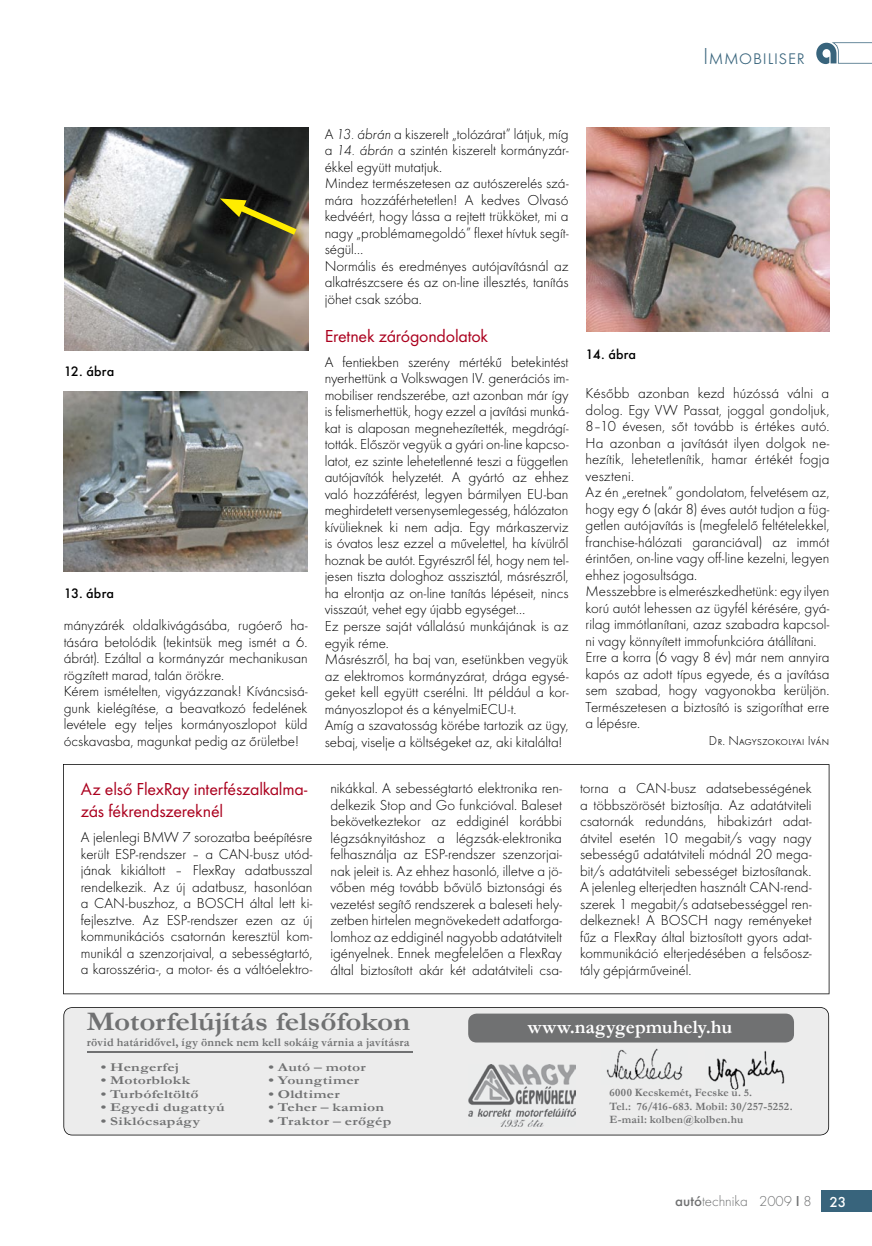
<style>
.page{position:relative;width:872px;height:1246px;background:#fff}
.page>*{position:absolute;margin:0;border:0;box-sizing:border-box;transform-origin:0 0}
.t1{font:700 27px "Garamond";letter-spacing:-.01em;color:#707172;scale:1.15 1}
.t2{font:300 24px "Futura TOT";letter-spacing:-.01em;color:#38647c}
.t3{font:700 19.5px "Garamond";color:#fff}
.t4{font:18px/21.6px "Futura TOT Boo";letter-spacing:-.01em;color:#ab011e}
.t5{font:300 15px/16.5px "Futura TOT";letter-spacing:-.005em;color:#000}
.t6{font:300 15px "Futura TOT";color:#707172}
.t7{font:500 14.25px "Futura TOT";letter-spacing:.01em;color:#000}
.t8{font:300 13.5px "Futura TOT";letter-spacing:-.005em;color:#000}
.t9{font:700 12px "Garamond";letter-spacing:.015em;color:#707172;scale:1.3 1}
.t10{font:700 12px "Garamond";letter-spacing:.015em;color:#707172}
.t11{font:700 11.25px/13.5px "Garamond";letter-spacing:.015em;color:#707172}
.s1{font-style:italic}
.s2{font-weight:500}
.s3{font-weight:500;color:#fff}
</style>
<div class="page">
<div style="left:821px;top:1191px;width:51px;height:21px;background:#38647c"></div>
<svg style="left:816px;top:42px;width:56px;height:22px"></svg>
<svg style="left:63px;top:764px;width:766px;height:230px"></svg>
<img style="left:64px;top:128px;width:244px;height:223px">
<img style="left:64px;top:392px;width:244px;height:180px">
<img style="left:586px;top:128px;width:243px;height:204px">
<svg style="left:220px;top:198px;width:76px;height:37px;background:#4e4b1a"></svg>
<div style="left:63px;top:1007px;width:766px;height:128px;background:#ececec"></div>
<img style="left:468px;top:1064px;width:107px;height:63px">
<img style="left:602px;top:1049px;width:85px;height:35px">
<img style="left:706px;top:1049px;width:83px;height:41px">
<img style="left:706px;top:1089px;width:45px;height:1px">
<div style="left:468px;top:1013px;width:326px;height:29px;background:#707172;border-radius:9px"></div>
<hr style="left:87px;top:1051px;width:325px;height:1px;background:#707172">
<h2 class="t2" style="left:703px;top:42px;width:104px">IMMOBILISER</h2>
<p class="t7" style="left:64px;top:363px;width:52px">12. ábra</p>
<p class="t7" style="left:64px;top:585px;width:52px">13. ábra</p>
<p class="t5" style="left:64px;top:617px;width:245px">mányzárék oldalkivágásába, rugóerő ha&shy;tására betolódik (tekintsük meg ismét a 6. ábrát). Ezáltal a kormányzár mechanikusan rögzített marad, talán örökre.<br>Kérem ismételten, vigyázzanak! Kíváncsisá&shy;gunk kielégítése, a beavatkozó fedelének levétele egy teljes kormányoszlopot küld ócskavasba, magunkat pedig az őrületbe!</p>
<p class="t5" style="left:325px;top:126px;width:245px">A <span class="s1">13. ábrán</span> a kiszerelt „tolózárat” látjuk, míg a <span class="s1">14. ábrán</span> a szintén kiszerelt kormányzár&shy;ékkel együtt mutatjuk.<br>Mindez természetesen az autószerelés szá&shy;mára hozzáférhetetlen! A kedves Olvasó kedvéért, hogy lássa a rejtett trükköket, mi a nagy „problémamegoldó” flexet hívtuk segít&shy;ségül…<br>Normális és eredményes autójavításnál az alkatrészcsere és az on-line illesztés, tanítás jöhet csak szóba.</p>
<p class="t4" style="left:325px;top:325px;width:165px">Eretnek zárógondolatok</p>
<p class="t5" style="left:325px;top:354px;width:245px">A fentiekben szerény mértékű betekintést nyerhettünk a Volkswagen IV. generációs im&shy;mobiliser rendszerébe, azt azonban már így is felismerhettük, hogy ezzel a javítási munká&shy;kat is alaposan megnehezítették, megdrágí&shy;tották. Először vegyük a gyári on-line kapcso&shy;latot, ez szinte lehetetlenné teszi a független autójavítók helyzetét. A gyártó az ehhez való hozzáférést, legyen bármilyen EU-ban meghirdetett versenysemlegesség, hálózaton kívülieknek ki nem adja. Egy márkaszerviz is óvatos lesz ezzel a művelettel, ha kívülről hoznak be autót. Egyrészről fél, hogy nem tel&shy;jesen tiszta dologhoz asszisztál, másrészről, ha elrontja az on-line tanítás lépéseit, nincs visszaút, vehet egy újabb egységet…<br>Ez persze saját vállalású munkájának is az egyik réme.<br>Másrészről, ha baj van, esetünkben vegyük az elektromos kormányzárat, drága egysé&shy;geket kell együtt cserélni. Itt például a kor&shy;mányoszlopot és a kényelmiECU-t.<br>Amíg a szavatosság körébe tartozik az ügy, sebaj, viselje a költségeket az, aki kitalálta!</p>
<p class="t7" style="left:585px;top:346px;width:52px">14. ábra</p>
<p class="t5" style="left:585px;top:385px;width:245px">Később azonban kezd húzóssá válni a dolog. Egy VW Passat, joggal gondoljuk, 8–10 évesen, sőt tovább is értékes autó.<br>Ha azonban a javítását ilyen dolgok ne&shy;hezítik, lehetetlenítik, hamar értékét fogja veszteni.<br>Az én „eretnek” gondolatom, felvetésem az, hogy egy 6 (akár 8) éves autót tudjon a füg&shy;getlen autójavítás is (megfelelő feltételekkel, franchise-hálózati garanciával) az immót érintően, on-line vagy off-line kezelni, legyen ehhez jogosultsága.<br>Messzebbre is elmerészkedhetünk: egy ilyen korú autót lehessen az ügyfél kérésére, gyá&shy;rilag immótlanítani, azaz szabadra kapcsol&shy;ni vagy könnyített immofunkcióra átállítani.<br>Erre a korra (6 vagy 8 év) már nem annyira kapós az adott típus egyede, és a javítása sem szabad, hogy vagyonokba kerüljön.<br>Természetesen a biztosító is szigoríthat erre a lépésre.</p>
<p class="t8" style="left:709px;top:733px;width:122px">DR. NAGYSZOKOLYAI IVÁN</p>
<p class="t4" style="left:81px;top:778px;width:228px">Az első FlexRay interfészalkalma&shy;zás fékrendszereknél</p>
<p class="t5" style="left:81px;top:829px;width:233px;text-align:justify">A jelenlegi BMW 7 sorozatba beépítésre került ESP-rendszer – a CAN-busz utód&shy;jának kikiáltott – FlexRay adatbusszal rendelkezik. Az új adatbusz, hasonlóan a CAN-buszhoz, a BOSCH által lett ki&shy;fejlesztve. Az ESP-rendszer ezen az új kommunikációs csatornán keresztül kom&shy;munikál a szenzorjaival, a sebességtartó, a karosszéria-, a motor- és a váltóelektro-</p>
<p class="t5" style="left:330px;top:780px;width:233px;text-align:justify">nikákkal. A sebességtartó elektronika ren&shy;delkezik Stop and Go funkcióval. Baleset bekövetkeztekor az eddiginél korábbi légzsáknyitáshoz a légzsák-elektronika felhasználja az ESP-rendszer szenzorjai&shy;nak jeleit is. Az ehhez hasonló, illetve a jö&shy;vőben még tovább bővülő biztonsági és vezetést segítő rendszerek a baleseti hely&shy;zetben hirtelen megnövekedett adatforga&shy;lomhoz az eddiginél nagyobb adatátvitelt igényelnek. Ennek megfelelően a FlexRay által biztosított akár két adatátviteli csa-</p>
<p class="t5" style="left:580px;top:780px;width:233px;text-align:justify">torna a CAN-busz adatsebességének a többszörösét biztosítja. Az adatátviteli csatornák redundáns, hibakizárt adat&shy;átvitel esetén 10 megabit/s vagy nagy sebességű adatátviteli módnál 20 mega&shy;bit/s adatátviteli sebességet biztosítanak.<br>A jelenleg elterjedten használt CAN-rend&shy;szerek 1 megabit/s adatsebességgel ren&shy;delkeznek! A BOSCH nagy reményeket fűz a FlexRay által biztosított gyors adat&shy;kommunikáció elterjedésében a felsőosz&shy;tály gépjárműveinél.</p>
<h1 class="t1" style="left:86px;top:1003px;width:283px">Motorfelújítás felsőfokon</h1>
<p class="t10" style="left:87px;top:1034px;width:324px">rövid határidővel, így önnek nem kell sokáig várnia a javításra</p>
<p class="t9" style="left:101px;top:1059px;width:62px">• Hengerfej</p>
<p class="t9" style="left:101px;top:1072px;width:70px">• Motorblokk</p>
<p class="t9" style="left:101px;top:1086px;width:77px">• Turbófeltöltő</p>
<p class="t9" style="left:101px;top:1099px;width:97px">• Egyedi dugattyú</p>
<p class="t9" style="left:101px;top:1113px;width:78px">• Siklócsapágy</p>
<p class="t9" style="left:268px;top:1059px;width:76px">• Autó – motor</p>
<p class="t9" style="left:268px;top:1072px;width:71px">• Youngtimer</p>
<p class="t9" style="left:268px;top:1086px;width:56px">• Oldtimer</p>
<p class="t9" style="left:268px;top:1099px;width:90px">• Teher – kamion</p>
<p class="t9" style="left:268px;top:1113px;width:96px">• Traktor – erőgép</p>
<h3 class="t3" style="left:528px;top:1013px;width:206px">www.nagygepmuhely.hu</h3>
<p class="t11" style="left:609px;top:1086px;width:185px">6000 Kecskemét, Fecske u. 5.<br>Tel.: 76/416-683. Mobil: 30/257-5252.<br>E-mail: kolben@kolben.hu</p>
<p class="t6" style="left:675px;top:1193px;width:173px"><span class="s2">autó</span>technika 2009 <span class="s2">I</span> 8 <span class="s3">23</span></p>
</div>
